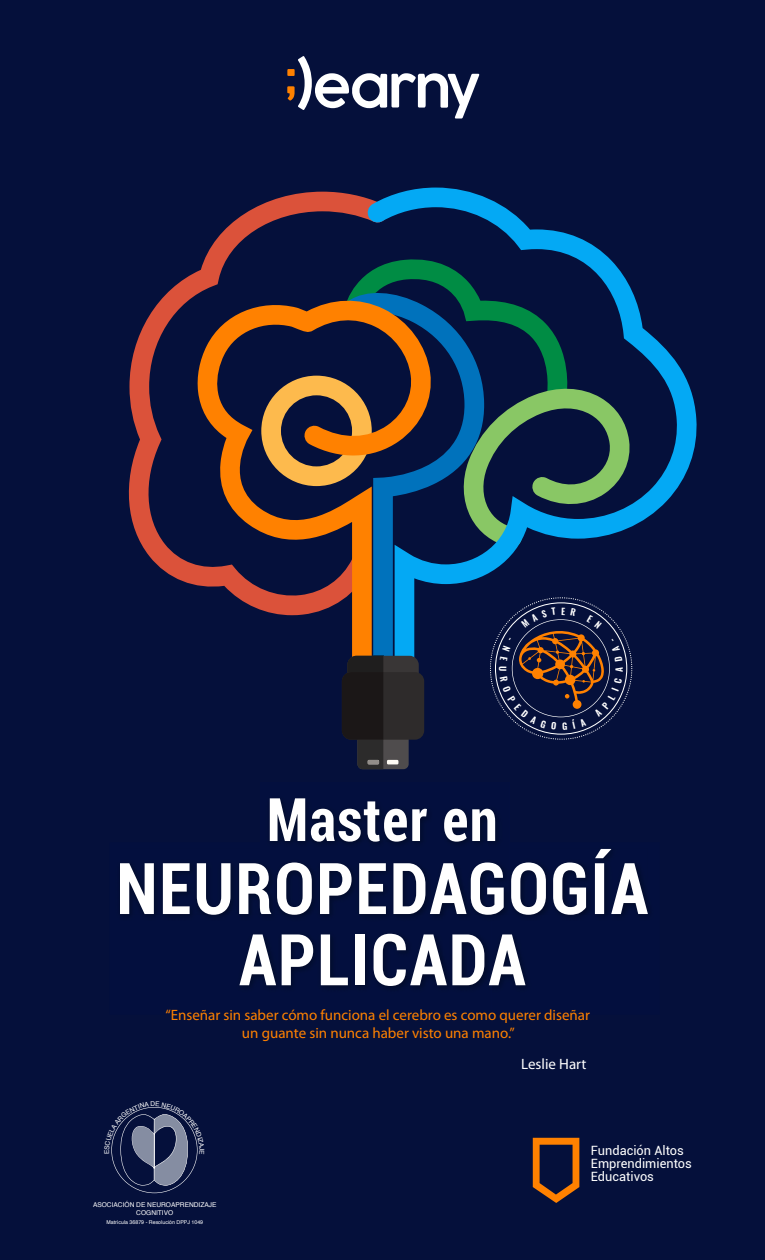
<style>
.page{position:relative;width:765px;height:1260px;background:#05103b}
.page>*{position:absolute;margin:0;border:0;box-sizing:border-box;transform-origin:0 0}
.t1{font:700 condensed 71.5px/71.2px "Roboto";letter-spacing:.025em;color:#fff;text-align:center;scale:.94 1}
.t2{font:700 condensed 60px "Roboto";letter-spacing:.025em;color:#fff;scale:.94 1}
.t3{font:15px/18px "Myriad Pro";color:#ff8100;text-align:center}
.t4{font:15px "Myriad Pro";color:#fff}
.t5{font:12.75px/12.8px "Roboto";color:#fff}
.t6{font:6.62px/7.9px "Helvetica";color:#fff;text-align:center}
.t7{font:5.25px "Helvetica";color:#fff}
</style>
<div class="page">
<img style="left:260px;top:849px;width:249px;height:19px">
<svg style="left:533px;top:1138px;width:46px;height:65px"></svg>
<svg style="left:287px;top:56px;width:192px;height:63px"></svg>
<svg style="left:128px;top:192px;width:238px;height:393px"></svg>
<svg style="left:261px;top:257px;width:105px;height:40px"></svg>
<svg style="left:366px;top:188px;width:331px;height:479px"></svg>
<svg style="left:343px;top:289px;width:142px;height:378px"></svg>
<svg style="left:196px;top:297px;width:238px;height:370px"></svg>
<div style="left:347px;top:656px;width:72px;height:36px;background:#393636;border-radius:9px"></div>
<div style="left:357px;top:726px;width:52px;height:43px;background:#4f4c4d;border-radius:5px"></div>
<hr style="left:387px;top:760px;width:11px;height:4px;background:#fffbf4">
<div style="left:342px;top:672px;width:82px;height:68px;background:#2e2b2b;border-radius:9px"></div>
<svg style="left:342px;top:656px;width:41px;height:113px;background:#1c1b20"></svg>
<svg style="left:111px;top:1107px;width:87px;height:86px"></svg>
<svg style="left:490px;top:597px;width:142px;height:143px"></svg>
<h2 class="t2" style="left:267px;top:778px;width:247px">Master en</h2>
<h1 class="t1" style="left:116px;top:850px;width:567px">NEUROPEDAGOGÍA<br>APLICADA</h1>
<p class="t3" style="left:165px;top:1006px;width:426px">“Enseñar sin saber cómo funciona el cerebro es como querer diseñar un guante sin nunca haber visto una mano.”</p>
<p class="t4" style="left:521px;top:1055px;width:67px">Leslie Hart</p>
<p class="t6" style="left:93px;top:1201px;width:125px">ASOCIACIÓN DE NEUROAPRENDIZAJE<br>COGNITIVO</p>
<p class="t7" style="left:106px;top:1218px;width:98px">Matrícula 36879 - Resolución DPPJ 1049</p>
<p class="t5" style="left:591px;top:1144px;width:103px">Fundación Altos<br>Emprendimientos<br>Educativos</p>
</div>
